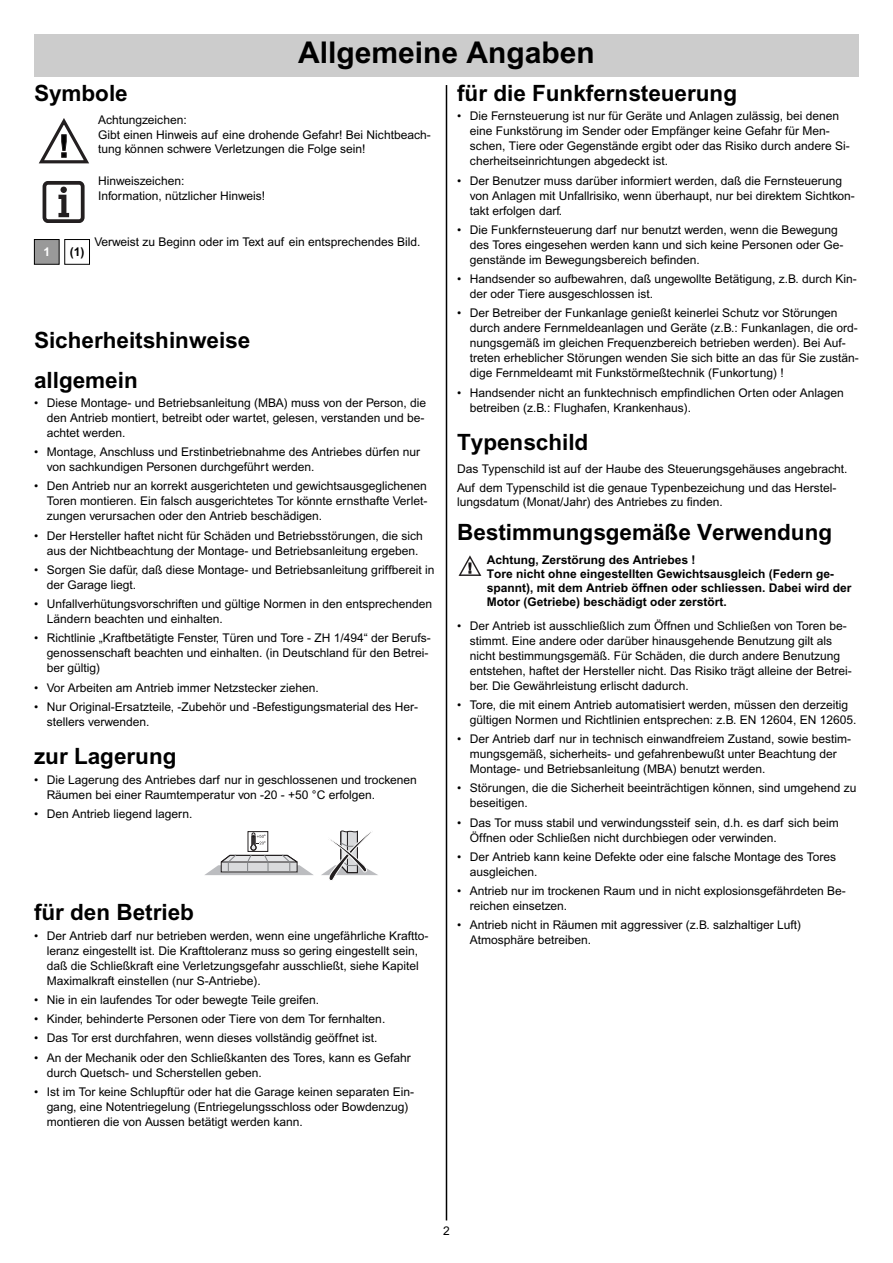
<style>
.page{position:relative;width:893px;height:1263px;background:#fff}
.page>*{position:absolute;margin:0;border:0;box-sizing:border-box;transform-origin:0 0}
.t1{font:700 30px "Arial";color:#000}
.t2{font:700 22.5px/39.3px "Arial";color:#000}
.t3{font:12px/15px "Arial MTPS";color:#000}
.t4{font:700 12px/14.1px "Arial";color:#000}
.t5{font:700 12px "Arial";color:#fff}
</style>
<div class="page">
<hr style="left:446px;top:85px;width:1px;height:1135px;background:#000">
<svg style="left:321px;top:830px;width:57px;height:51px"></svg>
<svg style="left:205px;top:833px;width:108px;height:42px"></svg>
<div style="left:248px;top:831px;width:20px;height:21px;border:1px solid #231f20"></div>
<div style="left:64px;top:239px;width:26px;height:26px;border:1px solid #000"></div>
<div style="left:35px;top:240px;width:24px;height:24px;background:#999"></div>
<div style="left:34px;top:239px;width:26px;height:26px;border:1px solid #000"></div>
<div style="left:43px;top:181px;width:42px;height:42px;border:4px solid #231f20;border-radius:4px"></div>
<svg style="left:58px;top:187px;width:11px;height:30px"></svg>
<svg style="left:38px;top:118px;width:51px;height:46px"></svg>
<svg style="left:458px;top:555px;width:24px;height:21px"></svg>
<div style="left:34px;top:34px;width:825px;height:43px;background:#ccc"></div>
<h1 class="t1" style="left:298px;top:42px;width:298px">Allgemeine Angaben</h1>
<h2 class="t2" style="left:34px;top:75px;width:95px">Symbole</h2>
<p class="t3" style="left:98px;top:114px;width:334px;line-height:14.1px">Achtungzeichen:<br>Gibt einen Hinweis auf eine drohende Gefahr! Bei Nichtbeach&shy;tung können schwere Verletzungen die Folge sein!</p>
<p class="t3" style="left:98px;top:175px;width:169px;line-height:14.1px">Hinweiszeichen:<br>Information, nützlicher Hinweis!</p>
<p class="t3" style="left:94px;top:235px;width:327px">Verweist zu Beginn oder im Text auf ein entsprechendes Bild.</p>
<p class="t5" style="left:43px;top:248px;width:8px">1</p>
<p class="t4" style="left:70px;top:246px;width:16px">(1)</p>
<h2 class="t2" style="left:34px;top:323px;width:218px">Sicherheitshinweise allgemein</h2>
<p class="t3" style="left:47px;top:396px;width:381px;text-indent:-13px">• Diese Montage- und Betriebsanleitung (MBA) muss von der Person, die den Antrieb montiert, betreibt oder wartet, gelesen, verstanden und be&shy;achtet werden.</p>
<p class="t3" style="left:47px;top:445px;width:375px;text-indent:-13px">• Montage, Anschluss und Erstinbetriebnahme des Antriebes dürfen nur von sachkundigen Personen durchgeführt werden.</p>
<p class="t3" style="left:47px;top:480px;width:382px;text-align:justify;text-indent:-13px">• Den Antrieb nur an korrekt ausgerichteten und gewichtsausgeglichenen Toren montieren. Ein falsch ausgerichtetes Tor könnte ernsthafte Verlet&shy;zungen verursachen oder den Antrieb beschädigen.</p>
<p class="t3" style="left:47px;top:529px;width:378px;text-indent:-13px">• Der Hersteller haftet nicht für Schäden und Betriebsstörungen, die sich aus der Nichtbeachtung der Montage- und Betriebsanleitung ergeben.</p>
<p class="t3" style="left:47px;top:563px;width:389px;text-indent:-13px">• Sorgen Sie dafür, daß diese Montage- und Betriebsanleitung griffbereit in der Garage liegt.</p>
<p class="t3" style="left:47px;top:597px;width:387px;text-indent:-13px">• Unfallverhütungsvorschriften und gültige Normen in den entsprechenden<br>Ländern beachten und einhalten.</p>
<p class="t3" style="left:47px;top:632px;width:386px;text-indent:-13px">• Richtlinie „Kraftbetätigte Fenster, Türen und Tore - ZH 1/494“ der Berufs&shy;genossenschaft beachten und einhalten. (in Deutschland für den Betrei&shy;ber gültig)</p>
<p class="t3" style="left:34px;top:681px;width:286px">• Vor Arbeiten am Antrieb immer Netzstecker ziehen.</p>
<p class="t3" style="left:47px;top:700px;width:373px;text-indent:-13px">• Nur Original-Ersatzteile, -Zubehör und -Befestigungsmaterial des Her&shy;stellers verwenden.</p>
<h2 class="t2" style="left:34px;top:738px;width:144px">zur Lagerung</h2>
<p class="t3" style="left:47px;top:773px;width:372px;text-indent:-13px">• Die Lagerung des Antriebes darf nur in geschlossenen und trockenen<br>Räumen bei einer Raumtemperatur von -20 - +50 °C erfolgen.</p>
<p class="t3" style="left:34px;top:807px;width:160px">• Den Antrieb liegend lagern.</p>
<h2 class="t2" style="left:34px;top:894px;width:161px">für den Betrieb</h2>
<p class="t3" style="left:47px;top:929px;width:383px;text-indent:-13px">• Der Antrieb darf nur betrieben werden, wenn eine ungefährliche Kraftto&shy;leranz eingestellt ist. Die Krafttoleranz muss so gering eingestellt sein, daß die Schließkraft eine Verletzungsgefahr ausschließt, siehe Kapitel Maximalkraft einstellen (nur S-Antriebe).</p>
<p class="t3" style="left:34px;top:993px;width:287px">• Nie in ein laufendes Tor oder bewegte Teile greifen.</p>
<p class="t3" style="left:34px;top:1012px;width:353px">• Kinder, behinderte Personen oder Tiere von dem Tor fernhalten.</p>
<p class="t3" style="left:34px;top:1032px;width:345px">• Das Tor erst durchfahren, wenn dieses vollständig geöffnet ist.</p>
<p class="t3" style="left:47px;top:1051px;width:366px;text-indent:-13px">• An der Mechanik oder den Schließkanten des Tores, kann es Gefahr durch Quetsch- und Scherstellen geben.</p>
<p class="t3" style="left:47px;top:1085px;width:369px;text-indent:-13px">• Ist im Tor keine Schlupftür oder hat die Garage keinen separaten Ein&shy;gang, eine Notentriegelung (Entriegelungsschloss oder Bowdenzug) montieren die von Aussen betätigt werden kann.</p>
<h2 class="t2" style="left:457px;top:75px;width:281px">für die Funkfernsteuerung</h2>
<p class="t3" style="left:470px;top:110px;width:381px;text-indent:-13px">• Die Fernsteuerung ist nur für Geräte und Anlagen zulässig, bei denen eine Funkstörung im Sender oder Empfänger keine Gefahr für Men&shy;schen, Tiere oder Gegenstände ergibt oder das Risiko durch andere Si&shy;cherheitseinrichtungen abgedeckt ist.</p>
<p class="t3" style="left:470px;top:174px;width:387px;text-indent:-13px">• Der Benutzer muss darüber informiert werden, daß die Fernsteuerung von Anlagen mit Unfallrisiko, wenn überhaupt, nur bei direktem Sichtkon&shy;takt erfolgen darf.</p>
<p class="t3" style="left:470px;top:223px;width:375px;text-indent:-13px">• Die Funkfernsteuerung darf nur benutzt werden, wenn die Bewegung des Tores eingesehen werden kann und sich keine Personen oder Ge&shy;genstände im Bewegungsbereich befinden.</p>
<p class="t3" style="left:470px;top:272px;width:388px;text-indent:-13px">• Handsender so aufbewahren, daß ungewollte Betätigung, z.B. durch Kin&shy;der oder Tiere ausgeschlossen ist.</p>
<p class="t3" style="left:470px;top:307px;width:390px;text-indent:-13px">• Der Betreiber der Funkanlage genießt keinerlei Schutz vor Störungen durch andere Fernmeldeanlagen und Geräte (z.B.: Funkanlagen, die ord&shy;nungsgemäß im gleichen Frequenzbereich betrieben werden). Bei Auf&shy;treten erheblicher Störungen wenden Sie sich bitte an das für Sie zustän&shy;dige Fernmeldeamt mit Funkstörmeßtechnik (Funkortung) !</p>
<p class="t3" style="left:470px;top:386px;width:375px;text-indent:-13px">• Handsender nicht an funktechnisch empfindlichen Orten oder Anlagen betreiben (z.B.: Flughafen, Krankenhaus).</p>
<h2 class="t2" style="left:457px;top:424px;width:133px">Typenschild</h2>
<p class="t3" style="left:457px;top:461px;width:392px;line-height:18.5px">Das Typenschild ist auf der Haube des Steuerungsgehäuses angebracht.<br>Auf dem Typenschild ist die genaue Typenbezeichung und das Herstel-</p>
<p class="t3" style="left:457px;top:495px;width:267px">lungsdatum (Monat/Jahr) des Antriebes zu finden.</p>
<h2 class="t2" style="left:457px;top:515px;width:377px">Bestimmungsgemäße Verwendung</h2>
<p class="t4" style="left:487px;top:553px;width:366px">Achtung, Zerstörung des Antriebes !<br>Tore nicht ohne eingestellten Gewichtsausgleich (Federn ge&shy;spannt), mit dem Antrieb öffnen oder schliessen. Dabei wird der Motor (Getriebe) beschädigt oder zerstört.</p>
<p class="t3" style="left:470px;top:619px;width:383px;text-indent:-13px">• Der Antrieb ist ausschließlich zum Öffnen und Schließen von Toren be&shy;stimmt. Eine andere oder darüber hinausgehende Benutzung gilt als nicht bestimmungsgemäß. Für Schäden, die durch andere Benutzung entstehen, haftet der Hersteller nicht. Das Risiko trägt alleine der Betrei&shy;ber. Die Gewährleistung erlischt dadurch.</p>
<p class="t3" style="left:470px;top:698px;width:388px;text-indent:-13px">• Tore, die mit einem Antrieb automatisiert werden, müssen den derzeitig gültigen Normen und Richtlinien entsprechen: z.B. EN 12604, EN 12605.</p>
<p class="t3" style="left:470px;top:732px;width:383px;text-indent:-13px">• Der Antrieb darf nur in technisch einwandfreiem Zustand, sowie bestim&shy;mungsgemäß, sicherheits- und gefahrenbewußt unter Beachtung der<br>Montage- und Betriebsanleitung (MBA) benutzt werden.</p>
<p class="t3" style="left:470px;top:782px;width:388px;text-indent:-13px">• Störungen, die die Sicherheit beeinträchtigen können, sind umgehend zu beseitigen.</p>
<p class="t3" style="left:470px;top:816px;width:371px;text-indent:-13px">• Das Tor muss stabil und verwindungssteif sein, d.h. es darf sich beim<br>Öffnen oder Schließen nicht durchbiegen oder verwinden.</p>
<p class="t3" style="left:470px;top:850px;width:368px;text-indent:-13px">• Der Antrieb kann keine Defekte oder eine falsche Montage des Tores ausgleichen.</p>
<p class="t3" style="left:470px;top:884px;width:378px;text-indent:-13px">• Antrieb nur im trockenen Raum und in nicht explosionsgefährdeten Be&shy;reichen einsetzen.</p>
<p class="t3" style="left:470px;top:919px;width:333px;text-indent:-13px">• Antrieb nicht in Räumen mit aggressiver (z.B. salzhaltiger Luft)<br>Atmosphäre betreiben.</p>
<p class="t3" style="left:443px;top:1224px;width:8px">2</p>
</div>
